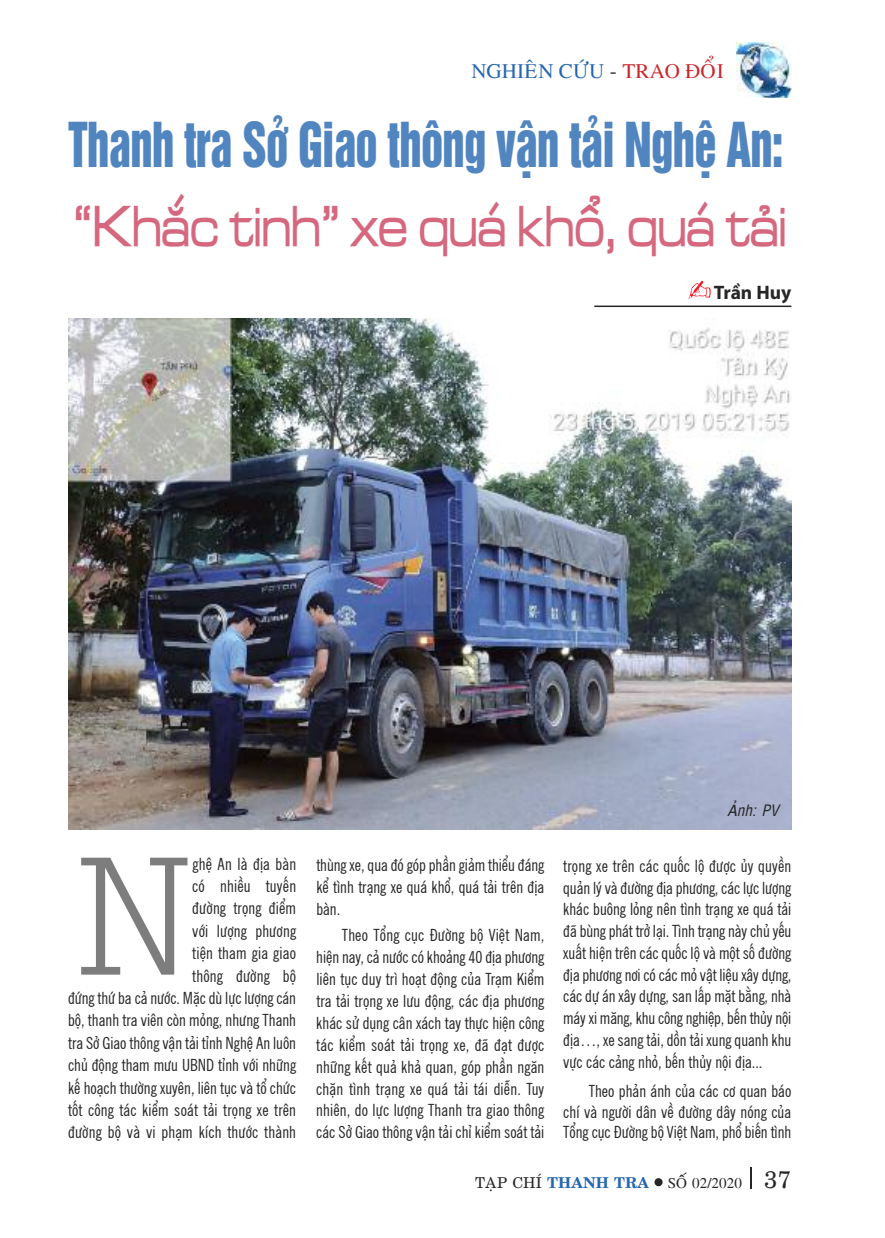
<style>
.page{position:relative;width:885px;height:1238px;background:#fff}
.page>*{position:absolute;margin:0;border:0;box-sizing:border-box;transform-origin:0 0}
.t1{font:300 163.95px "UVF Typo Slabserif";color:#7d7d7d}
.t2{font:59.85px "UTM Mobifone KT";color:#d5687e;scale:.74 1}
.t3{font:56.55px "UTM Helvet Ins";letter-spacing:-.015em;color:#5185c0;scale:.79 1}
.t4{font:21px "VNI Times";color:#2567b0}
.t5{font:700 19.5px "Myriad Pro";color:#272627}
.t6{font:16.5px/22.4px "UVN Tin Tuc Hep";color:#272627;text-align:justify}
.t7{font:15.3px "VNI Helve Condense Italic";color:#272627}
.t8{font:15px "VNI Times";color:#272627}
.s1{color:#272627}
.s2{color:#cc262b}
.s3{font-family:"Tahoma";font-style:italic}
.s4{font-family:"VNI Centur"}
.s5{font-family:"VNI Centur Bold";color:#2567b0}
.s6{font-family:"VNI Centur";font-size:24px}
</style>
<div class="page">
<img style="left:737px;top:43px;width:54px;height:55px">
<div style="left:654px;top:1178px;width:8px;height:8px;background:#272627;border-radius:50%"></div>
<svg style="left:750px;top:1167px;width:1px;height:21px"></svg>
<img style="left:68px;top:319px;width:723px;height:510px">
<svg style="left:688px;top:281px;width:22px;height:17px"></svg>
<hr style="left:594px;top:305px;width:197px;height:2px;background:#272627">
<p class="t4" style="left:471px;top:56px;width:258px">NGHIEÂN CÖÙU <span class="s1">-</span> <span class="s2">TRAO ÑOÅI</span></p>
<h3 class="t3" style="left:68px;top:98px;width:906px">Thanh tra Sở giao thông vận tải nghệ an:</h3>
<h2 class="t2" style="left:73px;top:183px;width:965px">“Khắc tinh” xe quá khổ, quá tải</h2>
<p class="t5" style="left:713px;top:285px;width:79px">Trần Huy</p>
<p class="t6" style="left:68px;top:851px;width:230px;text-align:right">ghệ An là địa bàn<br>có nhiều tuyến<br>đường trọng điểm<br>với lượng phương<br>tiện tham gia giao<br>thông đường bộ<br>đứng thứ ba cả nước. Mặc dù lực lượng cán bộ, thanh tra viên còn mỏng, nhưng Thanh tra Sở Giao thông vận tải tỉnh Nghệ An luôn chủ động tham mưu UBND tỉnh với những kế hoạch thường xuyên, liên tục và tổ chức tốt công tác kiểm soát tải trọng xe trên đường bộ và vi phạm kích thước thành</p>
<h1 class="t1" style="left:77px;top:824px;width:117px">N</h1>
<p class="t6" style="left:316px;top:852px;width:229px;line-height:21.9px">thùng xe, qua đó góp phần giảm thiểu đáng kể tình trạng xe quá khổ, quá tải trên địa bàn.</p>
<p class="t6" style="left:316px;top:922px;width:229px;line-height:21.9px;text-indent:26px">Theo Tổng cục Đường bộ Việt Nam, hiện nay, cả nước có khoảng 40 địa phương liên tục duy trì hoạt động của Trạm Kiểm tra tải trọng xe lưu động, các địa phương khác sử dụng cân xách tay thực hiện công tác kiểm soát tải trọng xe, đã đạt được những kết quả khả quan, góp phần ngăn chặn tình trạng xe quá tải tái diễn. Tuy nhiên, do lực lượng Thanh tra giao thông các Sở Giao thông vận tải chỉ kiểm soát tải</p>
<p class="t7" style="left:727px;top:798px;width:53px"><span class="s3">Ả</span>nh: PV</p>
<p class="t6" style="left:563px;top:853px;width:229px;line-height:21.8px">trọng xe trên các quốc lộ được ủy quyền quản lý và đường địa phương, các lực lượng khác buông lỏng nên tình trạng xe quá tải đã bùng phát trở lại. Tình trạng này chủ yếu xuất hiện trên các quốc lộ và một số đường địa phương nơi có các mỏ vật liệu xây dựng, các dự án xây dựng, san lấp mặt bằng, nhà máy xi măng, khu công nghiệp, bến thủy nội địa…, xe sang tải, dồn tải xung quanh khu vực các cảng nhỏ, bến thủy nội địa...</p>
<p class="t6" style="left:563px;top:1079px;width:229px;line-height:20.7px;text-indent:26px">Theo phản ánh của các cơ quan báo chí và người dân về đường dây nóng của Tổng cục Đường bộ Việt Nam, phổ biến tình</p>
<p class="t8" style="left:475px;top:1172px;width:317px"><span class="s4">TAÏP CHÍ</span> <span class="s5">THANH TRA</span> SOÁÂ02/2020 <span class="s6">37</span></p>
</div>
